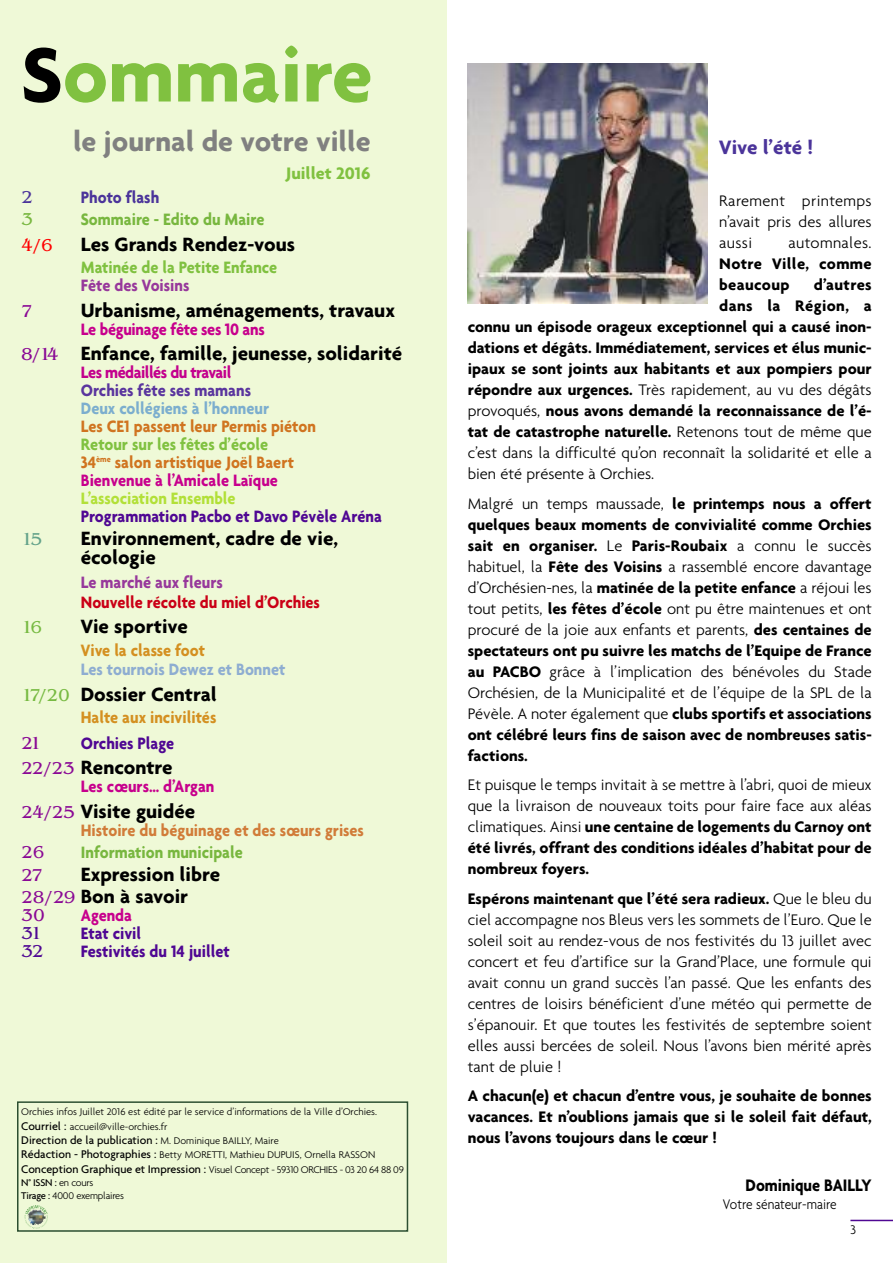
<style>
.page{position:relative;width:893px;height:1263px;background:#fff}
.page>*{position:absolute;margin:0;border:0;box-sizing:border-box;transform-origin:0 0}
.t1{font:700 82.5px "Agenda";color:#80c140}
.t2{font:700 30px "Agenda";color:#808080}
.t3{font:700 21px "Agenda";color:#4b349a}
.t4{font:700 20.85px/19.5px "Agenda";color:#000}
.t5{font:700 18px "Agenda";color:#000;scale:.9 1}
.t6{font:700 18px "Agenda";color:#80c140}
.t7{font:700 17.85px/18px "Agenda";color:#d07420;scale:.91 1}
.t8{font:700 17.85px "Agenda";color:#4f0793;scale:.91 1}
.t9{font:700 17.85px "Agenda";letter-spacing:-.015em;color:#c7008d;scale:.91 1}
.t10{font:700 17.85px "Agenda";color:#78b73f;scale:.91 1}
.t11{font:700 17.85px "Agenda";color:#d49021;scale:.91 1}
.t12{font:700 17.85px "Agenda";color:#d17c39;scale:.91 1}
.t13{font:700 17.85px "Agenda";color:#97389b;scale:.91 1}
.t14{font:700 17.85px "Agenda";color:#ca0016;scale:.91 1}
.t15{font:700 17.85px "Agenda";color:#80c140;scale:.91 1}
.t16{font:700 17.85px "Agenda";color:#7caece;scale:.91 1}
.t17{font:700 17.85px "Agenda";color:#8eadd1;scale:.91 1}
.t18{font:700 17.85px "Agenda";letter-spacing:-.03em;color:#c3008d;scale:.91 1}
.t19{font:700 17.85px "Agenda";color:#b2e038;scale:.91 1}
.t20{font:700 17.85px "Agenda";color:#5a359e;scale:.91 1}
.t21{font:700 17.85px "Agenda";color:#4b349a;scale:.91 1}
.t22{font:17.85px "Benguiat ITC";letter-spacing:-.05em;color:#8a0995}
.t23{font:17.85px "Benguiat ITC";color:#4f0793}
.t24{font:17.85px "Benguiat ITC";color:#f00}
.t25{font:17.85px "Benguiat ITC";color:#64a38a}
.t26{font:17.85px "Benguiat ITC";color:#77ba42}
.t27{font:17.85px "Benguiat ITC";color:#4b349a}
.t28{font:17.85px "Benguiat ITC";color:#78b73f}
.t29{font:700 16.5px/21px "Agenda";color:#000;text-align:justify}
.t30{font:300 16.5px/21px "Agenda";color:#000;text-align:justify}
.t31{font:700 16.5px/21px "Agenda";letter-spacing:.02em;color:#000}
.t32{font:300 16.5px "Agenda";letter-spacing:.02em;color:#000}
.t33{font:300 15px "Agenda";color:#000;scale:.9 1}
.t34{font:300 13.5px "Agenda";color:#000}
.t35{font:500 12px "Agenda";color:#000}
.t36{font:300 10.5px/14.4px "Agenda";color:#000}
.t37{font:300 10.5px/12.6px "Agenda";letter-spacing:-.02em;color:#000}
.s1{color:#000}
.s2{font-family:"Benguiat ITC";font-weight:400;font-size:17.85px;color:#8a0995}
.s3{color:#80c140}
.s4{color:#c7008d}
.s5{font-family:"Benguiat ITC";font-weight:400;font-size:17.85px;color:#77ba42}
.s6{font-weight:500;font-size:12px}
.s7{font-weight:300;font-size:10.5px}
.s8{font-weight:500}
.s9{font-weight:700}
.s10{font-weight:300}
</style>
<div class="page">
<div style="left:0;top:0;width:446px;height:1263px;background:#eff9d7"></div>
<img style="left:468px;top:64px;width:239px;height:239px">
<hr style="left:850px;top:1220px;width:43px;height:1px;background:#4f0793">
<div style="left:17px;top:1101px;width:391px;height:131px;border:2px solid #2c4f31"></div>
<svg style="left:24px;top:1205px;width:24px;height:24px"></svg>
<h1 class="t1" style="left:21px;top:25px;width:353px"><span class="s1">S</span>ommaire</h1>
<h2 class="t2" style="left:73px;top:123px;width:299px">le journal de votre ville</h2>
<p class="t6" style="left:286px;top:162px;width:86px">Juillet 2016</p>
<p class="t27" style="left:21px;top:191px;width:13px">2</p>
<p class="t21" style="left:81px;top:186px;width:88px">Photo flash</p>
<p class="t28" style="left:21px;top:213px;width:13px">3</p>
<p class="t10" style="left:81px;top:209px;width:203px">Sommaire - Edito du Maire</p>
<p class="t24" style="left:21px;top:239px;width:33px">4/6</p>
<p class="t4" style="left:81px;top:234px;width:216px">Les Grands Rendez-vous</p>
<p class="t15" style="left:81px;top:257px;width:217px">Matinée de la Petite Enfance</p>
<p class="t13" style="left:81px;top:275px;width:121px">Fête des Voisins</p>
<p class="t22" style="left:21px;top:305px;width:13px">7</p>
<p class="t4" style="left:81px;top:300px;width:316px">Urbanisme, aménagements, travaux</p>
<p class="t9" style="left:81px;top:318px;width:204px">Le béguinage fête ses 10 ans</p>
<p class="t4" style="left:21px;top:343px;width:383px"><span class="s2">8/14</span> Enfance, famille, jeunesse, solidarité</p>
<p class="t18" style="left:81px;top:362px;width:167px">Les médaillés du travail</p>
<p class="t20" style="left:81px;top:380px;width:188px">Orchies fête ses mamans</p>
<p class="t16" style="left:81px;top:398px;width:208px">Deux collégiens à l’honneur</p>
<p class="t7" style="left:81px;top:417px;width:260px">Les CE1 passent leur Permis piéton</p>
<p class="t7" style="left:81px;top:435px;width:236px"><span class="s3">Retour sur les fêtes d’école<br></span>34<sup>ème</sup> salon artistique Joël Baert<br><span class="s4">Bienvenue à l’Amicale Laïque</span></p>
<p class="t19" style="left:81px;top:488px;width:172px">L’association Ensemble</p>
<p class="t8" style="left:81px;top:506px;width:332px">Programmation Pacbo et Davo Pévèle Aréna</p>
<p class="t25" style="left:21px;top:533px;width:23px">15</p>
<p class="t4" style="left:81px;top:528px;width:259px">Environnement, cadre de vie, écologie</p>
<p class="t13" style="left:81px;top:572px;width:158px">Le marché aux fleurs</p>
<p class="t14" style="left:81px;top:591px;width:264px">Nouvelle récolte du miel d’Orchies</p>
<p class="t26" style="left:21px;top:621px;width:23px">16</p>
<p class="t4" style="left:81px;top:616px;width:109px">Vie sportive</p>
<p class="t11" style="left:81px;top:639px;width:138px">Vive la classe foot</p>
<p class="t17" style="left:81px;top:659px;width:226px">Les tournois Dewez et Bonnet</p>
<p class="t4" style="left:21px;top:684px;width:197px"><span class="s5">17/20</span> Dossier Central</p>
<p class="t11" style="left:81px;top:707px;width:150px">Halte aux incivilités</p>
<p class="t22" style="left:21px;top:737px;width:22px">21</p>
<p class="t8" style="left:81px;top:732px;width:104px">Orchies Plage</p>
<p class="t4" style="left:21px;top:757px;width:153px"><span class="s2">22/23</span> Rencontre</p>
<p class="t9" style="left:81px;top:776px;width:148px">Les cœurs… d’Argan</p>
<p class="t4" style="left:21px;top:801px;width:176px"><span class="s2">24/25</span> Visite guidée</p>
<p class="t12" style="left:81px;top:819px;width:313px">Histoire du béguinage et des sœurs grises</p>
<p class="t22" style="left:21px;top:846px;width:25px">26</p>
<p class="t10" style="left:81px;top:842px;width:179px">Information municipale</p>
<p class="t22" style="left:21px;top:869px;width:24px">27</p>
<p class="t4" style="left:21px;top:862px;width:200px;line-height:22.5px;text-indent:60px">Expression libre<br><span class="s2">28/29</span> Bon à savoir</p>
<p class="t22" style="left:21px;top:909px;width:25px">30</p>
<p class="t9" style="left:81px;top:905px;width:58px">Agenda</p>
<p class="t23" style="left:21px;top:927px;width:23px">31</p>
<p class="t8" style="left:81px;top:923px;width:68px">Etat civil</p>
<p class="t23" style="left:21px;top:945px;width:24px">32</p>
<p class="t8" style="left:81px;top:941px;width:165px">Festivités du 14 juillet</p>
<p class="t36" style="left:21px;top:1104px;width:357px">Orchies infos Juillet 2016 est édité par le service d’informations de la Ville d’Orchies.<br><span class="s6">Courriel :</span> accueil@ville-orchies.fr</p>
<p class="t35" style="left:21px;top:1133px;width:259px">Direction de la publication : <span class="s7">M. Dominique BAILLY, Maire</span></p>
<p class="t36" style="left:21px;top:1147px;width:384px"><span class="s6">Rédaction - Photographies :</span> Betty MORETTI, Mathieu DUPUIS, Ornella RASSON<br><span class="s6">Conception Graphique et Impression :</span> Visuel Concept - 59310 ORCHIES - 03 20 64 88 09</p>
<p class="t37" style="left:21px;top:1176px;width:104px"><span class="s8">N° ISSN :</span> en cours<br><span class="s8">Tirage :</span> 4000 exemplaires</p>
<p class="t3" style="left:719px;top:135px;width:95px">Vive l’été !</p>
<p class="t30" style="left:719px;top:190px;width:154px">Rarement printemps n’avait pris des allures aussi</p>
<p class="t32" style="left:788px;top:233px;width:85px">automnales.</p>
<p class="t31" style="left:719px;top:253px;width:154px">Notre Ville, comme beaucoup</p>
<p class="t29" style="left:814px;top:274px;width:59px">d’autres</p>
<p class="t31" style="left:719px;top:295px;width:154px">dans la Région, a</p>
<p class="t29" style="left:468px;top:316px;width:405px">connu un épisode orageux exceptionnel qui a causé inon-</p>
<p class="t29" style="left:468px;top:337px;width:405px">dations et dégâts. Immédiatement, services et élus munic-</p>
<p class="t29" style="left:468px;top:358px;width:405px">ipaux se sont joints aux habitants et aux pompiers pour</p>
<p class="t30" style="left:468px;top:379px;width:405px"><span class="s9">répondre aux urgences.</span> Très rapidement, au vu des dégâts</p>
<p class="t29" style="left:468px;top:400px;width:405px"><span class="s10">provoqués,</span> nous avons demandé la reconnaissance de l’é-</p>
<p class="t29" style="left:468px;top:421px;width:405px">tat de catastrophe naturelle. <span class="s10">Retenons tout de même que</span></p>
<p class="t30" style="left:468px;top:442px;width:405px">c’est dans la difficulté qu’on reconnaît la solidarité et elle a</p>
<p class="t30" style="left:468px;top:463px;width:188px">bien été présente à Orchies.</p>
<p class="t29" style="left:468px;top:492px;width:405px"><span class="s10">Malgré un temps maussade,</span> le printemps nous a offert quelques beaux moments de convivialité comme Orchies sait en organiser. <span class="s10">Le</span> Paris-Roubaix <span class="s10">a connu le succès habituel, la</span> Fête des Voisins <span class="s10">a rassemblé encore davantage d’Orchésien-nes, la</span> matinée de la petite enfance <span class="s10">a réjoui les tout petits,</span> les fêtes d’école <span class="s10">ont pu être maintenues et ont procuré de la joie aux enfants et parents,</span> des centaines de spectateurs ont pu suivre les matchs de l’Equipe de France au PACBO <span class="s10">grâce à l’implication des bénévoles du Stade Orchésien, de la Municipalité et de l’équipe de la SPL de la Pévèle. A noter également que</span> clubs sportifs et associations ont célébré leurs fins de saison avec de nombreuses satis&shy;factions.</p>
<p class="t30" style="left:468px;top:774px;width:405px">Et puisque le temps invitait à se mettre à l’abri, quoi de mieux que la livraison de nouveaux toits pour faire face aux aléas climatiques. Ainsi <span class="s9">une centaine de logements du Carnoy ont été livrés, offrant des conditions idéales d’habitat pour de nombreux foyers.</span></p>
<p class="t30" style="left:468px;top:887px;width:405px"><span class="s9">Espérons maintenant que l’été sera radieux.</span> Que le bleu du ciel accompagne nos Bleus vers les sommets de l’Euro. Que le soleil soit au rendez-vous de nos festivités du 13 juillet avec concert et feu d’artifice sur la Grand’Place, une formule qui avait connu un grand succès l’an passé. Que les enfants des centres de loisirs bénéficient d’une météo qui permette de s’épanouir. Et que toutes les festivités de septembre soient elles aussi bercées de soleil. Nous l’avons bien mérité après tant de pluie !</p>
<p class="t29" style="left:468px;top:1085px;width:405px">A chacun(e) et chacun d’entre vous, je souhaite de bonnes vacances. Et n’oublions jamais que si le soleil fait défaut, nous l’avons toujours dans le cœur !</p>
<p class="t5" style="left:745px;top:1174px;width:142px">Dominique BAILLY</p>
<p class="t33" style="left:723px;top:1195px;width:128px">Votre sénateur-maire</p>
<p class="t34" style="left:850px;top:1222px;width:7px">3</p>
</div>
